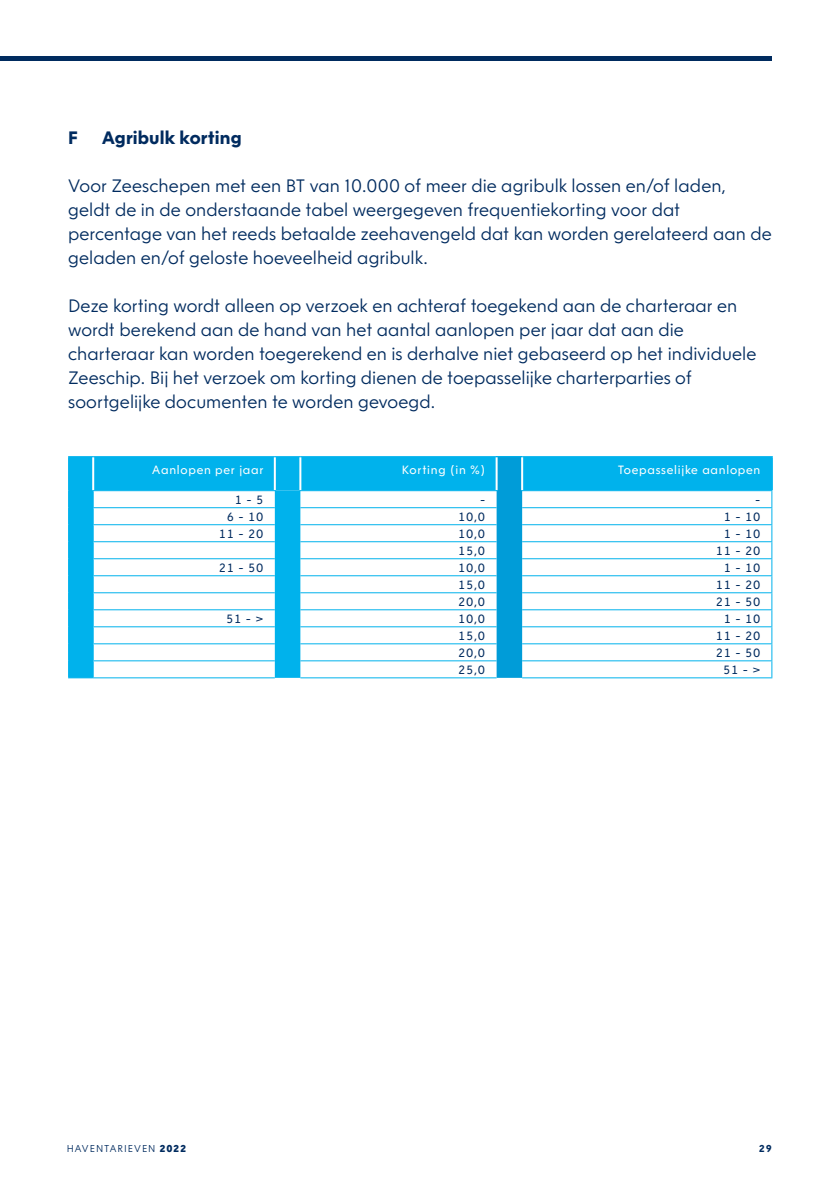
<style>
.page{position:relative;width:840px;height:1191px;background:#fff}
.page>*{position:absolute;margin:0;border:0;box-sizing:border-box;transform-origin:0 0}
.t1{font:300 18px/24px "NLRTM";letter-spacing:.005em;color:#002b5f}
.t2{font:700 18px "NLRTM";letter-spacing:.01em;color:#002b5f}
.t3{font:12px "NLRTM";letter-spacing:.06em;color:#002b5f}
.t4{font:12px "NLRTM";letter-spacing:.06em;color:#fff}
.t5{font:300 10px "NLRTM";letter-spacing:.095em;color:#002b5f}
.t6{font:700 10px "NLRTM";color:#002b5f}
.s1{font-weight:800}
</style>
<div class="page">
<div style="left:69px;top:457px;width:701px;height:34px;background:#00b2ec"></div>
<div style="left:496px;top:456px;width:26px;height:35px;background:#009cd8"></div>
<svg style="left:94px;top:491px;width:677px;height:186px"></svg>
<div style="left:275px;top:491px;width:25px;height:187px;background:#00b2ec"></div>
<div style="left:496px;top:491px;width:26px;height:187px;background:#009cd8"></div>
<hr style="left:92px;top:457px;width:2px;height:33px;background:#fff">
<hr style="left:274px;top:457px;width:2px;height:33px;background:#fff">
<hr style="left:299px;top:457px;width:2px;height:33px;background:#fff">
<hr style="left:495px;top:457px;width:2px;height:33px;background:#fff">
<hr style="left:521px;top:457px;width:2px;height:33px;background:#fff">
<svg style="left:68px;top:456px;width:25px;height:1px"></svg>
<hr style="left:68px;top:457px;width:1px;height:34px;background:#00b2ec">
<hr style="left:93px;top:456px;width:182px;height:1px;background:#00b2ec">
<svg style="left:275px;top:456px;width:25px;height:1px"></svg>
<hr style="left:300px;top:456px;width:196px;height:1px;background:#00b2ec">
<svg style="left:496px;top:456px;width:26px;height:1px"></svg>
<hr style="left:522px;top:456px;width:250px;height:1px;background:#00b2ec">
<hr style="left:770px;top:457px;width:2px;height:33px;background:#00b2ec">
<hr style="left:93px;top:490px;width:183px;height:1px;background:#00b2ec">
<hr style="left:299px;top:490px;width:198px;height:1px;background:#00b2ec">
<hr style="left:521px;top:490px;width:251px;height:1px;background:#00b2ec">
<hr style="left:93px;top:507px;width:182px;height:1px;background:#00b2ec">
<hr style="left:300px;top:507px;width:196px;height:1px;background:#00b2ec">
<hr style="left:522px;top:507px;width:250px;height:1px;background:#00b2ec">
<hr style="left:93px;top:524px;width:182px;height:1px;background:#00b2ec">
<hr style="left:300px;top:524px;width:196px;height:1px;background:#00b2ec">
<hr style="left:522px;top:524px;width:250px;height:1px;background:#00b2ec">
<hr style="left:93px;top:541px;width:182px;height:1px;background:#00b2ec">
<hr style="left:300px;top:541px;width:196px;height:1px;background:#00b2ec">
<hr style="left:522px;top:541px;width:250px;height:1px;background:#00b2ec">
<hr style="left:93px;top:558px;width:182px;height:1px;background:#00b2ec">
<hr style="left:300px;top:558px;width:196px;height:1px;background:#00b2ec">
<hr style="left:522px;top:558px;width:250px;height:1px;background:#00b2ec">
<hr style="left:93px;top:575px;width:182px;height:1px;background:#00b2ec">
<hr style="left:300px;top:575px;width:196px;height:1px;background:#00b2ec">
<hr style="left:522px;top:575px;width:250px;height:1px;background:#00b2ec">
<hr style="left:93px;top:592px;width:182px;height:1px;background:#00b2ec">
<hr style="left:300px;top:592px;width:196px;height:1px;background:#00b2ec">
<hr style="left:522px;top:592px;width:250px;height:1px;background:#00b2ec">
<hr style="left:93px;top:609px;width:182px;height:1px;background:#00b2ec">
<hr style="left:300px;top:609px;width:196px;height:1px;background:#00b2ec">
<hr style="left:522px;top:609px;width:250px;height:1px;background:#00b2ec">
<hr style="left:93px;top:626px;width:182px;height:1px;background:#00b2ec">
<hr style="left:300px;top:626px;width:196px;height:1px;background:#00b2ec">
<hr style="left:522px;top:626px;width:250px;height:1px;background:#00b2ec">
<hr style="left:93px;top:643px;width:182px;height:1px;background:#00b2ec">
<hr style="left:300px;top:643px;width:196px;height:1px;background:#00b2ec">
<hr style="left:522px;top:643px;width:250px;height:1px;background:#00b2ec">
<hr style="left:93px;top:660px;width:182px;height:1px;background:#00b2ec">
<svg style="left:68px;top:490px;width:26px;height:188px;background:#03b2ec"></svg>
<hr style="left:300px;top:660px;width:196px;height:1px;background:#00b2ec">
<hr style="left:522px;top:660px;width:250px;height:1px;background:#00b2ec">
<svg style="left:771px;top:491px;width:1px;height:186px"></svg>
<hr style="left:93px;top:677px;width:182px;height:1px;background:#00b2ec">
<hr style="left:300px;top:677px;width:196px;height:1px;background:#00b2ec">
<hr style="left:522px;top:677px;width:250px;height:1px;background:#00b2ec">
<hr style="left:0;top:57px;width:771px;height:4px;background:#002b5f">
<p class="t2" style="left:68px;top:127px;width:12px">F</p>
<p class="t2" style="left:102px;top:127px;width:141px">Agribulk korting</p>
<p class="t1" style="left:68px;top:174px;width:704px">Voor Zeeschepen met een BT van 10.000 of meer die agribulk lossen en/of laden, geldt de in de onderstaande tabel weergegeven frequentiekorting voor dat percentage van het reeds betaalde zeehavengeld dat kan worden gerelateerd aan de geladen en/of geloste hoeveelheid agribulk.</p>
<p class="t1" style="left:68px;top:294px;width:689px">Deze korting wordt alleen op verzoek en achteraf toegekend aan de charteraar en wordt berekend aan de hand van het aantal aanlopen per jaar dat aan die charteraar kan worden toegerekend en is derhalve niet gebaseerd op het individuele Zeeschip. Bij het verzoek om korting dienen de toepasselijke charterparties of soortgelijke documenten te worden gevoegd.</p>
<p class="t4" style="left:152px;top:463px;width:113px">Aanlopen per jaar</p>
<p class="t4" style="left:401px;top:463px;width:85px">Korting (in %)</p>
<p class="t4" style="left:617px;top:463px;width:144px">Toepasselijke aanlopen</p>
<p class="t3" style="left:235px;top:492px;width:30px">1 - 5</p>
<p class="t3" style="left:480px;top:492px;width:7px">-</p>
<p class="t3" style="left:754px;top:492px;width:7px">-</p>
<p class="t3" style="left:227px;top:509px;width:38px">6 - 10</p>
<p class="t3" style="left:458px;top:509px;width:29px">10,0</p>
<p class="t3" style="left:723px;top:509px;width:38px">1 - 10</p>
<p class="t3" style="left:219px;top:526px;width:46px">11 - 20</p>
<p class="t3" style="left:458px;top:526px;width:29px">10,0</p>
<p class="t3" style="left:723px;top:526px;width:38px">1 - 10</p>
<p class="t3" style="left:458px;top:543px;width:29px">15,0</p>
<p class="t3" style="left:715px;top:543px;width:46px">11 - 20</p>
<p class="t3" style="left:219px;top:560px;width:46px">21 - 50</p>
<p class="t3" style="left:458px;top:560px;width:29px">10,0</p>
<p class="t3" style="left:723px;top:560px;width:38px">1 - 10</p>
<p class="t3" style="left:458px;top:577px;width:29px">15,0</p>
<p class="t3" style="left:715px;top:577px;width:46px">11 - 20</p>
<p class="t3" style="left:458px;top:594px;width:29px">20,0</p>
<p class="t3" style="left:715px;top:594px;width:46px">21 - 50</p>
<p class="t3" style="left:226px;top:611px;width:39px">51 - &gt;</p>
<p class="t3" style="left:458px;top:611px;width:29px">10,0</p>
<p class="t3" style="left:723px;top:611px;width:38px">1 - 10</p>
<p class="t3" style="left:458px;top:628px;width:29px">15,0</p>
<p class="t3" style="left:715px;top:628px;width:46px">11 - 20</p>
<p class="t3" style="left:458px;top:645px;width:29px">20,0</p>
<p class="t3" style="left:715px;top:645px;width:46px">21 - 50</p>
<p class="t3" style="left:458px;top:662px;width:29px">25,0</p>
<p class="t3" style="left:722px;top:662px;width:39px">51 - &gt;</p>
<p class="t5" style="left:67px;top:1143px;width:121px">HAVENTARIEVEN <span class="s1">2022</span></p>
<p class="t6" style="left:758px;top:1142px;width:14px">29</p>
</div>
